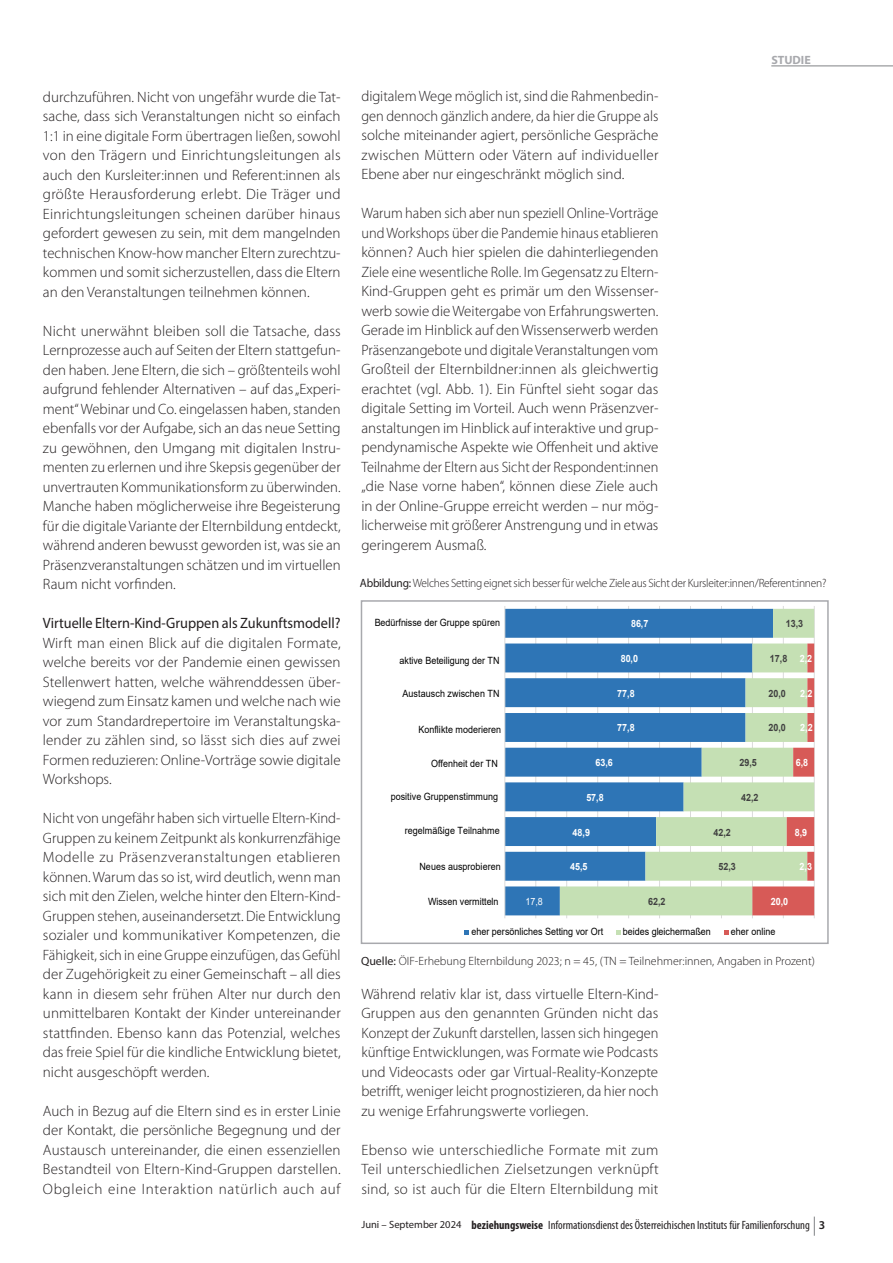
<style>
.page{position:relative;width:893px;height:1263px;background:#fff}
.page>*{position:absolute;margin:0;border:0;box-sizing:border-box;transform-origin:0 0}
.Infotext{font:300 15px/19.5px "Myriad Pro";color:#231f20;text-align:justify}
.Infotext-2{font:300 15px/19.5px "Myriad Pro";color:#231f20;text-align:justify;scale:.95 1}
.Infotext-3{font:15px "Myriad Pro";color:#231f20;scale:.95 1}
.t1{font:condensed 12px "Myriad Pro";color:#231f20}
.Bildtext{font:300 12px "Myriad Pro";letter-spacing:-.02em;color:#231f20;scale:.95 1}
.Infotext-4{font:300 12px "Myriad Pro";color:#231f20}
.t2{font:700 12px "Myriad Pro";color:#a8a9ad}
.t3{font:9.9px "Arial";letter-spacing:.005em;color:#000;scale:.9 1}
.t4{font:700 9.9px "Arial";color:#fff;scale:.9 1}
.t5{font:700 9.9px "Arial";color:#404040;scale:.9 1}
.t6{font:9.9px "Arial";color:#fff;scale:.9 1}
.s1{font-weight:400}
.s2{font-stretch:normal;font-size:10.5px}
.s3{font-weight:700}
.s4{font-weight:600;font-stretch:normal}
</style>
<div class="page">
<hr style="left:535px;top:606px;width:1px;height:312px;background:#d9d9d9">
<hr style="left:566px;top:606px;width:1px;height:312px;background:#d9d9d9">
<hr style="left:597px;top:606px;width:1px;height:312px;background:#d9d9d9">
<hr style="left:628px;top:606px;width:1px;height:312px;background:#d9d9d9">
<hr style="left:659px;top:606px;width:1px;height:312px;background:#d9d9d9">
<hr style="left:690px;top:606px;width:1px;height:312px;background:#d9d9d9">
<hr style="left:721px;top:606px;width:1px;height:312px;background:#d9d9d9">
<hr style="left:752px;top:606px;width:1px;height:312px;background:#d9d9d9">
<hr style="left:783px;top:606px;width:1px;height:312px;background:#d9d9d9">
<hr style="left:814px;top:606px;width:1px;height:312px;background:#d9d9d9">
<svg style="left:505px;top:609px;width:55px;height:306px;background:#4e8ac1"></svg>
<svg style="left:560px;top:609px;width:254px;height:306px;background:#76a6c0"></svg>
<svg style="left:752px;top:643px;width:62px;height:272px;background:#d1c6aa"></svg>
<hr style="left:504px;top:606px;width:1px;height:312px;background:#d9d9d9">
<svg style="left:465px;top:930px;width:4px;height:5px"></svg>
<svg style="left:616px;top:930px;width:4px;height:5px"></svg>
<svg style="left:724px;top:930px;width:4px;height:5px"></svg>
<div style="left:361px;top:600px;width:468px;height:344px;border:2px solid #a8a9ad"></div>
<hr style="left:771px;top:66px;width:122px;height:1px;background:#808285">
<svg style="left:814px;top:1216px;width:1px;height:20px"></svg>
<p class="Infotext" style="left:43px;top:87px;width:299px">durchzuführen. Nicht von ungefähr wurde die Tat&shy;sache, dass sich Veranstaltungen nicht so einfach 1:1 in eine digitale Form übertragen ließen, sowohl von den Trägern und Einrichtungsleitungen als auch den Kursleiter:innen und Referent:innen als größte Herausforderung erlebt. Die Träger und Einrichtungsleitungen scheinen darüber hinaus gefordert gewesen zu sein, mit dem mangelnden technischen Know-how mancher Eltern zurechtzu&shy;kommen und somit sicherzustellen, dass die Eltern an den Veranstaltungen teilnehmen können.</p>
<p class="Infotext" style="left:43px;top:321px;width:299px">Nicht unerwähnt bleiben soll die Tatsache, dass Lernprozesse auch auf Seiten der Eltern stattgefun&shy;den haben. Jene Eltern, die sich – größtenteils wohl aufgrund fehlender Alternativen – auf das „Experi&shy;ment“ Webinar und Co. eingelassen haben, standen ebenfalls vor der Aufgabe, sich an das neue Setting zu gewöhnen, den Umgang mit digitalen Instru&shy;menten zu erlernen und ihre Skepsis gegenüber der unvertrauten Kommunikationsform zu überwinden.<br>Manche haben möglicherweise ihre Begeisterung für die digitale Variante der Elternbildung entdeckt, während anderen bewusst geworden ist, was sie an Präsenzveranstaltungen schätzen und im virtuellen Raum nicht vorfinden.</p>
<p class="Infotext-3" style="left:43px;top:614px;width:315px">Virtuelle Eltern-Kind-Gruppen als Zukunftsmodell?</p>
<p class="Infotext" style="left:43px;top:633px;width:299px">Wirft man einen Blick auf die digitalen Formate, welche bereits vor der Pandemie einen gewissen Stellenwert hatten, welche währenddessen über&shy;wiegend zum Einsatz kamen und welche nach wie vor zum Standardrepertoire im Veranstaltungska&shy;lender zu zählen sind, so lässt sich dies auf zwei Formen reduzieren: Online-Vorträge sowie digitale Workshops.</p>
<p class="Infotext" style="left:43px;top:809px;width:299px">Nicht von ungefähr haben sich virtuelle Eltern-Kind-Gruppen zu keinem Zeitpunkt als konkurrenzfähige Modelle zu Präsenzveranstaltungen etablieren können. Warum das so ist, wird deutlich, wenn man sich mit den Zielen, welche hinter den Eltern-Kind-Gruppen stehen, auseinandersetzt. Die Entwicklung sozialer und kommunikativer Kompetenzen, die Fähigkeit, sich in eine Gruppe einzufügen, das Gefühl der Zugehörigkeit zu einer Gemeinschaft – all dies kann in diesem sehr frühen Alter nur durch den unmittelbaren Kontakt der Kinder untereinander stattfinden. Ebenso kann das Potenzial, welches das freie Spiel für die kindliche Entwicklung bietet, nicht ausgeschöpft werden.</p>
<p class="Infotext" style="left:43px;top:1101px;width:299px">Auch in Bezug auf die Eltern sind es in erster Linie der Kontakt, die persönliche Begegnung und der Austausch untereinander, die einen essenziellen Bestandteil von Eltern-Kind-Gruppen darstellen.<br>Obgleich eine Interaktion natürlich auch auf</p>
<p class="Infotext" style="left:361px;top:87px;width:299px">digitalem Wege möglich ist, sind die Rahmenbedin&shy;gen dennoch gänzlich andere, da hier die Gruppe als solche miteinander agiert, persönliche Gespräche zwischen Müttern oder Vätern auf individueller Ebene aber nur eingeschränkt möglich sind.</p>
<p class="Infotext-2" style="left:361px;top:204px;width:314px">Warum haben sich aber nun speziell Online-Vorträge und Workshops über die Pandemie hinaus etablieren können? Auch hier spielen die dahinterliegenden Ziele eine wesentliche Rolle. Im Gegensatz zu Eltern-Kind-Gruppen geht es primär um den Wissenser&shy;werb sowie die Weitergabe von Erfahrungswerten.<br>Gerade im Hinblick auf den Wissenserwerb werden Präsenzangebote und digitale Veranstaltungen vom Großteil der Elternbildner:innen als gleichwertig erachtet (vgl. Abb. 1). Ein Fünftel sieht sogar das digitale Setting im Vorteil. Auch wenn Präsenzver&shy;anstaltungen im Hinblick auf interaktive und grup&shy;pendynamische Aspekte wie Offenheit und aktive Teilnahme der Eltern aus Sicht der Respondent:innen „die Nase vorne haben“, können diese Ziele auch in der Online-Gruppe erreicht werden – nur mög&shy;licherweise mit größerer Anstrengung und in etwas geringerem Ausmaß.</p>
<p class="t2" style="left:771px;top:52px;width:41px">STUDIE</p>
<p class="Bildtext" style="left:360px;top:576px;width:493px"><span class="s1">Abbildung:</span> Welches Setting eignet sich besser für welche Ziele aus Sicht der Kursleiter:innen/Referent:innen?</p>
<p class="t3" style="left:375px;top:616px;width:141px">Bedürfnisse der Gruppe spüren</p>
<p class="t3" style="left:400px;top:653px;width:112px">aktive Beteiligung der TN</p>
<p class="t3" style="left:402px;top:687px;width:109px">Austausch zwischen TN</p>
<p class="t3" style="left:418px;top:722px;width:94px">Konflikte moderieren</p>
<p class="t3" style="left:431px;top:756px;width:76px">Offenheit der TN</p>
<p class="t3" style="left:391px;top:789px;width:121px">positive Gruppenstimmung</p>
<p class="t3" style="left:405px;top:824px;width:107px">regelmäßige Teilnahme</p>
<p class="t3" style="left:419px;top:859px;width:92px">Neues ausprobieren</p>
<p class="t4" style="left:570px;top:860px;width:21px">45,5</p>
<p class="t3" style="left:428px;top:894px;width:80px">Wissen vermitteln</p>
<p class="t6" style="left:525px;top:895px;width:21px">17,8</p>
<p class="t3" style="left:471px;top:925px;width:148px">eher persönliches Setting vor Ort</p>
<p class="t3" style="left:623px;top:925px;width:99px">beides gleichermaßen</p>
<p class="t3" style="left:731px;top:925px;width:51px">eher online</p>
<p class="Infotext-4" style="left:361px;top:954px;width:455px"><span class="s1">Quelle:</span> ÖIF-Erhebung Elternbildung 2023; n = 45, (TN = Teilnehmer:innen, Angaben in Prozent)</p>
<p class="t5" style="left:786px;top:617px;width:21px">13,3</p>
<p class="t5" style="left:770px;top:651px;width:21px">17,8</p>
<p class="t5" style="left:768px;top:686px;width:21px">20,0</p>
<p class="t5" style="left:768px;top:721px;width:21px">20,0</p>
<p class="t4" style="left:631px;top:617px;width:21px">86,7</p>
<p class="t4" style="left:621px;top:651px;width:21px">80,0</p>
<p class="t4" style="left:617px;top:686px;width:21px">77,8</p>
<p class="t4" style="left:617px;top:721px;width:21px">77,8</p>
<p class="t4" style="left:800px;top:651px;width:15px">2,2</p>
<p class="t4" style="left:800px;top:686px;width:15px">2,2</p>
<p class="t4" style="left:800px;top:721px;width:15px">2,2</p>
<p class="t4" style="left:796px;top:756px;width:15px">6,8</p>
<p class="t5" style="left:740px;top:756px;width:21px">29,5</p>
<p class="t5" style="left:741px;top:790px;width:21px">42,2</p>
<p class="t4" style="left:595px;top:756px;width:21px">63,6</p>
<p class="t4" style="left:586px;top:790px;width:21px">57,8</p>
<p class="t4" style="left:573px;top:825px;width:21px">48,9</p>
<p class="t4" style="left:795px;top:825px;width:15px">8,9</p>
<p class="t4" style="left:800px;top:860px;width:15px">2,3</p>
<p class="t5" style="left:713px;top:825px;width:21px">42,2</p>
<p class="t5" style="left:718px;top:860px;width:21px">52,3</p>
<p class="t4" style="left:771px;top:894px;width:21px">20,0</p>
<p class="t5" style="left:648px;top:894px;width:21px">62,2</p>
<p class="Infotext" style="left:361px;top:984px;width:299px">Während relativ klar ist, dass virtuelle Eltern-Kind-Gruppen aus den genannten Gründen nicht das Konzept der Zukunft darstellen, lassen sich hingegen künftige Entwicklungen, was Formate wie Podcasts und Videocasts oder gar Virtual-Reality-Konzepte betrifft, weniger leicht prognostizieren, da hier noch zu wenige Erfahrungswerte vorliegen.</p>
<p class="Infotext" style="left:361px;top:1140px;width:299px">Ebenso wie unterschiedliche Formate mit zum Teil unterschiedlichen Zielsetzungen verknüpft sind, so ist auch für die Eltern Elternbildung mit</p>
<p class="t1" style="left:361px;top:1217px;width:465px"><span class="s2">Juni – September 2024</span> <span class="s3">beziehungsweise</span> Informationsdienst des Österreichischen Instituts für Familienforschung <span class="s4">3</span></p>
</div>
